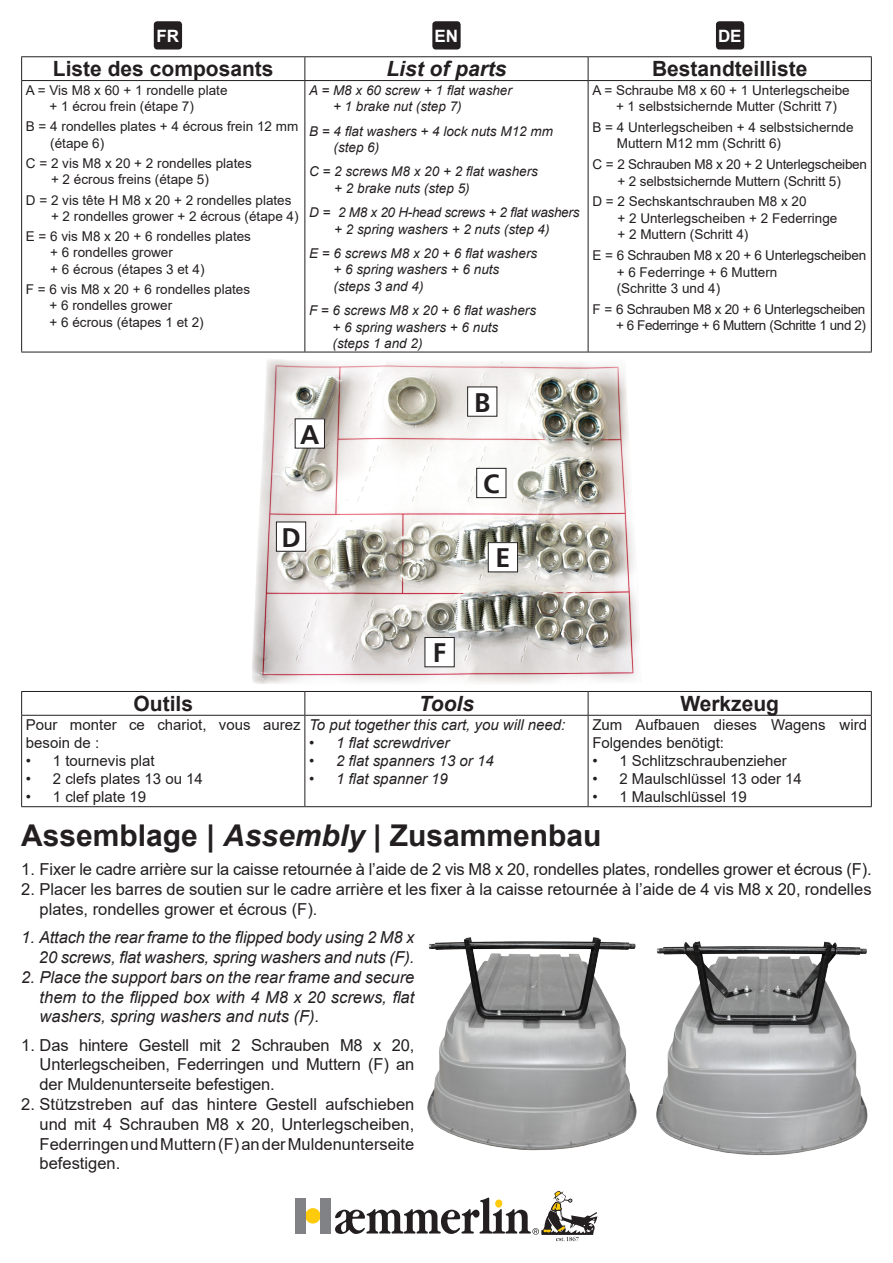
<style>
.page{position:relative;width:893px;height:1263px;background:#fff}
.page>*{position:absolute;margin:0;border:0;box-sizing:border-box;transform-origin:0 0}
.t1{font:700 30px "Arial";color:#231f20}
.t2{font:700 26.7px "Frutiger 65";color:#231f20}
.t3{font:700 21px "Arial";color:#231f20}
.t4{font:italic 700 21px "Arial";color:#231f20}
.t5{font:700 16.95px "Arial";color:#fff}
.t6{font:16.5px/19.8px "Arial";color:#231f20;text-align:justify}
.t7{font:italic 16.5px/19.8px "Arial";letter-spacing:-.01em;color:#231f20;text-align:right}
.t8{font:15px/18px "Arial";color:#231f20}
.t9{font:italic 15px "Arial";color:#231f20}
.t10{font:13.5px/16.2px "Arial";color:#231f20}
.t11{font:italic 13.5px/16.2px "Arial";color:#231f20}
.t12{font:13.5px/16.5px "Arial";letter-spacing:-.02em;color:#231f20}
.s1{font-style:italic}
</style>
<div class="page">
<hr style="left:21px;top:56px;width:284px;height:1px;background:#231f20">
<svg style="left:21px;top:57px;width:1px;height:23px"></svg>
<hr style="left:305px;top:56px;width:283px;height:1px;background:#231f20">
<svg style="left:304px;top:57px;width:1px;height:23px"></svg>
<hr style="left:588px;top:56px;width:284px;height:1px;background:#231f20">
<svg style="left:588px;top:57px;width:1px;height:23px"></svg>
<svg style="left:871px;top:57px;width:1px;height:23px"></svg>
<hr style="left:21px;top:80px;width:284px;height:1px;background:#231f20">
<hr style="left:21px;top:81px;width:1px;height:271px;background:#231f20">
<hr style="left:305px;top:80px;width:283px;height:1px;background:#231f20">
<hr style="left:304px;top:81px;width:1px;height:271px;background:#231f20">
<hr style="left:588px;top:80px;width:284px;height:1px;background:#231f20">
<hr style="left:588px;top:81px;width:1px;height:271px;background:#231f20">
<hr style="left:871px;top:81px;width:1px;height:271px;background:#231f20">
<hr style="left:21px;top:352px;width:284px;height:1px;background:#231f20">
<hr style="left:305px;top:352px;width:283px;height:1px;background:#231f20">
<hr style="left:588px;top:352px;width:284px;height:1px;background:#231f20">
<hr style="left:21px;top:691px;width:284px;height:1px;background:#231f20">
<svg style="left:21px;top:692px;width:1px;height:23px"></svg>
<hr style="left:305px;top:691px;width:283px;height:1px;background:#231f20">
<svg style="left:304px;top:692px;width:1px;height:23px"></svg>
<hr style="left:588px;top:691px;width:284px;height:1px;background:#231f20">
<svg style="left:588px;top:692px;width:1px;height:23px"></svg>
<svg style="left:871px;top:692px;width:1px;height:23px"></svg>
<hr style="left:21px;top:715px;width:284px;height:1px;background:#231f20">
<hr style="left:21px;top:716px;width:1px;height:90px;background:#231f20">
<hr style="left:305px;top:715px;width:283px;height:1px;background:#231f20">
<hr style="left:304px;top:716px;width:1px;height:90px;background:#231f20">
<hr style="left:588px;top:715px;width:284px;height:1px;background:#231f20">
<hr style="left:588px;top:716px;width:1px;height:90px;background:#231f20">
<hr style="left:871px;top:716px;width:1px;height:90px;background:#231f20">
<hr style="left:21px;top:806px;width:284px;height:1px;background:#231f20">
<hr style="left:305px;top:806px;width:283px;height:1px;background:#231f20">
<hr style="left:588px;top:806px;width:284px;height:1px;background:#231f20">
<img style="left:252px;top:359px;width:388px;height:325px">
<div style="left:295px;top:419px;width:29px;height:29px;background:#fff"></div>
<div style="left:295px;top:418px;width:30px;height:31px;border:1px solid #231f20"></div>
<div style="left:468px;top:387px;width:29px;height:29px;background:#fff"></div>
<div style="left:467px;top:386px;width:30px;height:31px;border:1px solid #231f20"></div>
<div style="left:477px;top:468px;width:29px;height:30px;background:#fff"></div>
<div style="left:476px;top:468px;width:30px;height:30px;border:1px solid #231f20"></div>
<div style="left:276px;top:522px;width:30px;height:29px;background:#fff"></div>
<div style="left:276px;top:521px;width:30px;height:31px;border:1px solid #231f20"></div>
<div style="left:488px;top:543px;width:30px;height:29px;background:#fff"></div>
<div style="left:488px;top:542px;width:30px;height:30px;border:1px solid #231f20"></div>
<div style="left:425px;top:637px;width:29px;height:30px;background:#fff"></div>
<div style="left:424px;top:637px;width:31px;height:30px;border:1px solid #231f20"></div>
<div style="left:154px;top:21px;width:28px;height:29px;background:#231f20;border-radius:3px"></div>
<div style="left:432px;top:21px;width:29px;height:29px;background:#231f20;border-radius:3px"></div>
<div style="left:716px;top:21px;width:28px;height:29px;background:#231f20;border-radius:3px"></div>
<img style="left:656px;top:941px;width:212px;height:214px">
<img style="left:427px;top:937px;width:210px;height:214px">
<div style="left:305px;top:1208px;width:16px;height:15px;background:#feca0a;border-radius:50%"></div>
<div style="left:295px;top:1198px;width:10px;height:36px;background:#808285"></div>
<div style="left:320px;top:1198px;width:11px;height:36px;background:#808285"></div>
<svg style="left:335px;top:1191px;width:263px;height:50px"></svg>
<p class="t5" style="left:157px;top:24px;width:24px">FR</p>
<p class="t5" style="left:434px;top:24px;width:25px">EN</p>
<p class="t5" style="left:718px;top:24px;width:25px">DE</p>
<p class="t3" style="left:53px;top:54px;width:222px">Liste des composants</p>
<p class="t4" style="left:386px;top:55px;width:122px">List of parts</p>
<p class="t3" style="left:652px;top:54px;width:157px">Bestandteilliste</p>
<p class="t10" style="left:50px;top:82px;width:179px;text-indent:-24px">A = Vis M8 x 60 + 1 rondelle plate + 1 écrou frein (étape 7)</p>
<p class="t10" style="left:50px;top:118px;width:249px;text-indent:-24px">B = 4 rondelles plates + 4 écrous frein 12 mm (étape 6)</p>
<p class="t10" style="left:51px;top:155px;width:202px;text-indent:-25px">C = 2 vis M8 x 20 + 2 rondelles plates + 2 écrous freins (étape 5)</p>
<p class="t10" style="left:51px;top:192px;width:249px;text-indent:-25px">D = 2 vis tête H M8 x 20 + 2 rondelles plates + 2 rondelles grower + 2 écrous (étape 4)</p>
<p class="t10" style="left:50px;top:228px;width:202px;text-indent:-24px">E = 6 vis M8 x 20 + 6 rondelles plates + 6 rondelles grower<br>+ 6 écrous (étapes 3 et 4)</p>
<p class="t10" style="left:50px;top:281px;width:202px;text-indent:-24px">F = 6 vis M8 x 20 + 6 rondelles plates + 6 rondelles grower<br>+ 6 écrous (étapes 1 et 2)</p>
<p class="t11" style="left:333px;top:82px;width:180px;text-indent:-24px">A = M8 x 60 screw + 1 flat washer + 1 brake nut (step 7)</p>
<p class="t11" style="left:333px;top:123px;width:221px;text-indent:-24px">B = 4 flat washers + 4 lock nuts M12 mm (step 6)</p>
<p class="t11" style="left:334px;top:164px;width:205px;text-indent:-25px">C = 2 screws M8 x 20 + 2 flat washers + 2 brake nuts (step 5)</p>
<p class="t11" style="left:309px;top:205px;width:272px;text-align:center">D = 2 M8 x 20 H-head screws + 2 flat washers + 2 spring washers + 2 nuts (step 4)</p>
<p class="t11" style="left:333px;top:246px;width:205px;text-indent:-24px">E = 6 screws M8 x 20 + 6 flat washers + 6 spring washers + 6 nuts (steps 3 and 4)</p>
<p class="t11" style="left:332px;top:303px;width:205px;text-indent:-23px">F = 6 screws M8 x 20 + 6 flat washers + 6 spring washers + 6 nuts (steps 1 and 2)</p>
<p class="t10" style="left:616px;top:82px;width:235px;text-indent:-24px">A = Schraube M8 x 60 + 1 Unterlegscheibe + 1 selbstsichernde Mutter (Schritt 7)</p>
<p class="t10" style="left:617px;top:119px;width:238px;text-indent:-24px">B = 4 Unterlegscheiben + 4 selbstsichernde<br>Muttern M12 mm (Schritt 6)</p>
<p class="t10" style="left:592px;top:156px;width:276px;text-align:center">C = 2 Schrauben M8 x 20 + 2 Unterlegscheiben + 2 selbstsichernde Muttern (Schritt 5)</p>
<p class="t10" style="left:617px;top:193px;width:221px;text-indent:-25px">D = 2 Sechskantschrauben M8 x 20<br>+ 2 Unterlegscheiben + 2 Federringe + 2 Muttern (Schritt 4)</p>
<p class="t12" style="left:617px;top:247px;width:251px;text-indent:-24px">E = 6 Schrauben M8 x 20 + 6 Unterlegscheiben + 6 Federringe + 6 Muttern<br>(Schritte 3 und 4)</p>
<p class="t12" style="left:592px;top:301px;width:275px;text-align:right">F = 6 Schrauben M8 x 20 + 6 Unterlegscheiben + 6 Federringe + 6 Muttern (Schritte 1 und 2)</p>
<p class="t2" style="left:300px;top:418px;width:21px">A</p>
<p class="t2" style="left:281px;top:522px;width:21px">D</p>
<p class="t2" style="left:433px;top:637px;width:15px">F</p>
<p class="t2" style="left:474px;top:387px;width:18px">B</p>
<p class="t2" style="left:483px;top:468px;width:18px">C</p>
<p class="t2" style="left:495px;top:542px;width:16px">E</p>
<p class="t3" style="left:133px;top:689px;width:61px">Outils</p>
<p class="t4" style="left:419px;top:690px;width:57px">Tools</p>
<p class="t3" style="left:680px;top:689px;width:100px">Werkzeug</p>
<p class="t8" style="left:26px;top:716px;width:276px">Pour monter ce chariot, vous aurez besoin de :</p>
<p class="t8" style="left:26px;top:752px;width:130px">• 1 tournevis plat</p>
<p class="t8" style="left:26px;top:770px;width:179px">• 2 clefs plates 13 ou 14</p>
<p class="t8" style="left:26px;top:788px;width:122px">• 1 clef plate 19</p>
<p class="t8" style="left:592px;top:716px;width:276px">Zum Aufbauen dieses Wagens wird<br>Folgendes benötigt:</p>
<p class="t8" style="left:592px;top:752px;width:196px">• 1 Schlitzschraubenzieher</p>
<p class="t8" style="left:592px;top:770px;width:211px">• 2 Maulschlüssel 13 oder 14</p>
<p class="t8" style="left:592px;top:788px;width:156px">• 1 Maulschlüssel 19</p>
<p class="t9" style="left:309px;top:715px;width:258px">To put together this cart, you will need:</p>
<p class="t9" style="left:309px;top:733px;width:142px">• 1 flat screwdriver</p>
<p class="t9" style="left:309px;top:751px;width:186px">• 2 flat spanners 13 or 14</p>
<p class="t9" style="left:309px;top:769px;width:140px">• 1 flat spanner 19</p>
<p class="t1" style="left:21px;top:814px;width:582px">Assemblage | <span class="s1">Assembly</span> | Zusammenbau</p>
<p class="t6" style="left:21px;top:859px;width:852px">1. Fixer le cadre arrière sur la caisse retournée à l’aide de 2 vis M8 x 20, rondelles plates, rondelles grower et écrous (F).</p>
<p class="t6" style="left:40px;top:879px;width:834px;text-indent:-18px">2. Placer les barres de soutien sur le cadre arrière et les fixer à la caisse retournée à l’aide de 4 vis M8 x 20, rondelles plates, rondelles grower et écrous (F).</p>
<p class="t7" style="left:21px;top:928px;width:395px">1. Attach the rear frame to the flipped body using 2 M8 x<br>20 screws, flat washers, spring washers and nuts (F).</p>
<p class="t7" style="left:40px;top:967px;width:376px;text-align:justify;text-indent:-18px">2. Place the support bars on the rear frame and secure them to the flipped box with 4 M8 x 20 screws, flat washers, spring washers and nuts (F).</p>
<p class="t6" style="left:40px;top:1035px;width:376px;text-indent:-18px">1. Das hintere Gestell mit 2 Schrauben M8 x 20, Unterlegscheiben, Federringen und Muttern (F) an der Muldenunterseite befestigen.</p>
<p class="t6" style="left:40px;top:1094px;width:376px;text-indent:-18px">2. Stützstreben auf das hintere Gestell aufschieben und mit 4 Schrauben M8 x 20, Unterlegscheiben, Federringen und Muttern (F) an der Muldenunterseite befestigen.</p>
</div>
